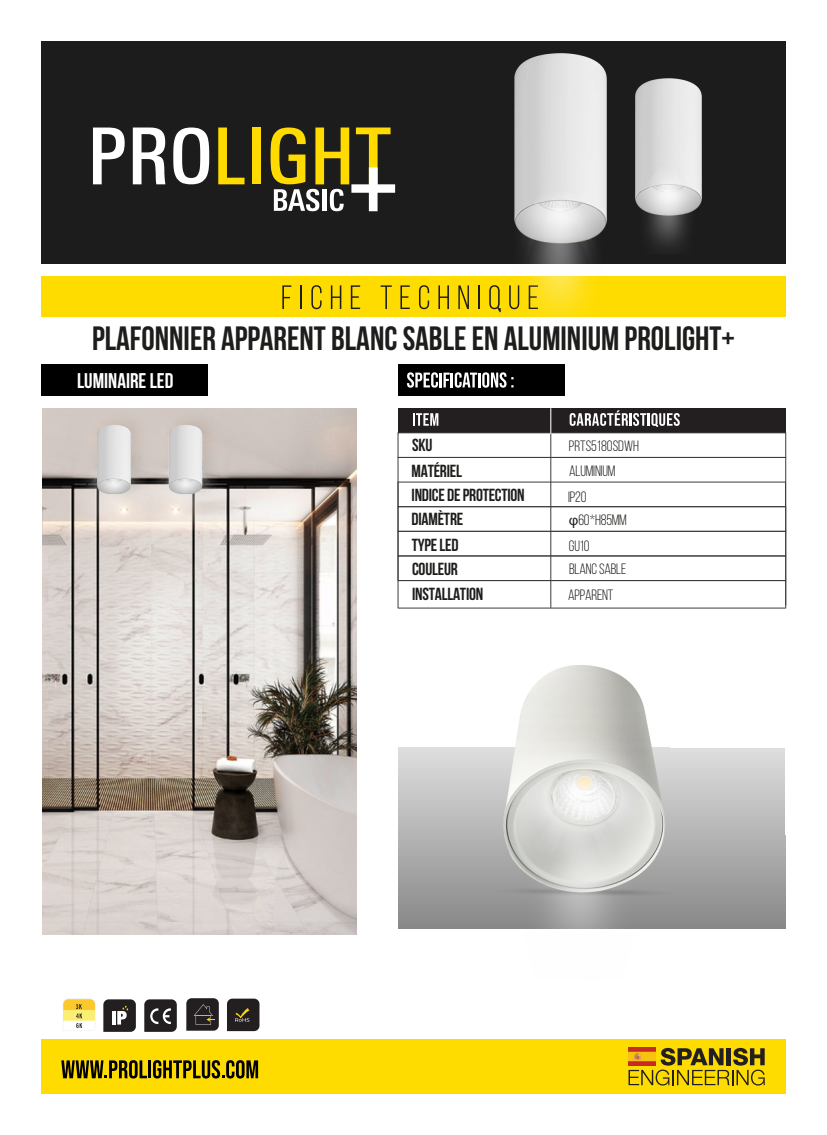
<style>
.page{position:relative;width:827px;height:1135px;background:#fff}
.page>*{position:absolute;margin:0;border:0;box-sizing:border-box;transform-origin:0 0}
.t1{font:700 33.75px "Bebas Neue";color:#1d1d1b}
.t2{font:700 21.25px "Bebas Neue";color:#fff}
.t3{font:700 17.5px/24.8px "Bebas Neue";letter-spacing:-.015em;color:#1d1d1b}
.t4{font:15px/25px "Bebas Neue";letter-spacing:-.015em;color:#1d1d1b}
.s1{font-family:"Myriad Pro"}
</style>
<div class="page">
<div style="left:41px;top:41px;width:744px;height:222px;background:#1c1c1c"></div>
<div style="left:41px;top:276px;width:744px;height:40px;background:#ffdc00"></div>
<svg style="left:282px;top:285px;width:9px;height:24px"></svg>
<hr style="left:300px;top:285px;width:2px;height:24px;background:#1d1d1b">
<svg style="left:311px;top:285px;width:10px;height:24px"></svg>
<svg style="left:331px;top:285px;width:10px;height:24px"></svg>
<svg style="left:351px;top:285px;width:9px;height:24px"></svg>
<svg style="left:380px;top:285px;width:12px;height:24px"></svg>
<svg style="left:400px;top:285px;width:2px;height:24px"></svg>
<svg style="left:93px;top:128px;width:32px;height:56px"></svg>
<svg style="left:133px;top:128px;width:32px;height:56px"></svg>
<svg style="left:173px;top:128px;width:36px;height:56px"></svg>
<svg style="left:218px;top:128px;width:26px;height:56px"></svg>
<div style="left:252px;top:128px;width:8px;height:56px;background:#ffdb00"></div>
<div style="left:398px;top:365px;width:166px;height:31px;background:#000"></div>
<svg style="left:407px;top:372px;width:106px;height:16px"></svg>
<div style="left:41px;top:365px;width:166px;height:31px;background:#000"></div>
<div style="left:398px;top:408px;width:387px;height:25px;background:#231f20"></div>
<div style="left:398px;top:531px;width:388px;height:25px;border:1px solid #3c3c3b"></div>
<div style="left:398px;top:556px;width:388px;height:25px;border:1px solid #3c3c3b"></div>
<div style="left:398px;top:482px;width:387px;height:25px;border:1px solid #3c3c3b"></div>
<hr style="left:398px;top:608px;width:387px;height:1px;background:#3c3c3b">
<svg style="left:400px;top:580px;width:386px;height:26px"></svg>
<svg style="left:413px;top:413px;width:25px;height:13px"></svg>
<svg style="left:569px;top:410px;width:110px;height:17px"></svg>
<div style="left:398px;top:457px;width:387px;height:151px;border:1px solid #3c3c3b"></div>
<hr style="left:550px;top:408px;width:1px;height:200px;background:#3c3c3b">
<svg style="left:550px;top:408px;width:1px;height:26px"></svg>
<div style="left:41px;top:1039px;width:744px;height:55px;background:#ffdc00"></div>
<svg style="left:628px;top:1048px;width:136px;height:37px"></svg>
<svg style="left:61px;top:1060px;width:86px;height:18px"></svg>
<hr style="left:148px;top:1060px;width:3px;height:18px;background:#000">
<svg style="left:153px;top:1060px;width:105px;height:18px"></svg>
<svg style="left:186px;top:998px;width:33px;height:33px"></svg>
<svg style="left:227px;top:999px;width:32px;height:32px"></svg>
<svg style="left:63px;top:998px;width:32px;height:33px"></svg>
<svg style="left:144px;top:999px;width:33px;height:33px"></svg>
<svg style="left:103px;top:999px;width:33px;height:33px"></svg>
<img style="left:43px;top:409px;width:314px;height:525px">
<div style="left:398px;top:748px;width:387px;height:181px;background:linear-gradient(to bottom,#dedede,#888)"></div>
<svg style="left:270px;top:128px;width:125px;height:83px"></svg>
<img style="left:402px;top:53px;width:152px;height:258px">
<img style="left:172px;top:408px;width:72px;height:112px">
<img style="left:57px;top:408px;width:115px;height:112px">
<img style="left:554px;top:53px;width:230px;height:211px">
<img style="left:499px;top:183px;width:117px;height:134px">
<img style="left:630px;top:163px;width:72px;height:92px">
<img style="left:411px;top:605px;width:346px;height:324px">
<img style="left:506px;top:798px;width:143px;height:131px">
<h1 class="t1" style="left:92px;top:320px;width:644px">PLAFONNIER APPARENT BLANC SABLE EN ALUMINIUM PROLIGHT+</h1>
<p class="t2" style="left:77px;top:369px;width:98px">LUMINAIRE LED</p>
<p class="t3" style="left:411px;top:432px;width:52px;line-height:25.5px">SKU<br>MATÉRIEL</p>
<p class="t3" style="left:411px;top:483px;width:115px">INDICE DE PROTECTION<br>DIAMÈTRE<br>TYPE LED</p>
<p class="t3" style="left:412px;top:581px;width:73px">INSTALLATION</p>
<p class="t3" style="left:412px;top:556px;width:47px">COULEUR</p>
<p class="t4" style="left:569px;top:433px;width:72px">PRTS5180SDWH<br>ALUMINIUM</p>
<p class="t4" style="left:568px;top:484px;width:20px">IP20</p>
<p class="t4" style="left:569px;top:507px;width:59px;line-height:25.5px"><span class="s1">φ</span>60*H85MM<br>GU10</p>
<p class="t4" style="left:568px;top:556px;width:59px;line-height:25.4px">BLANC SABLE<br>APPARENT</p>
</div>
